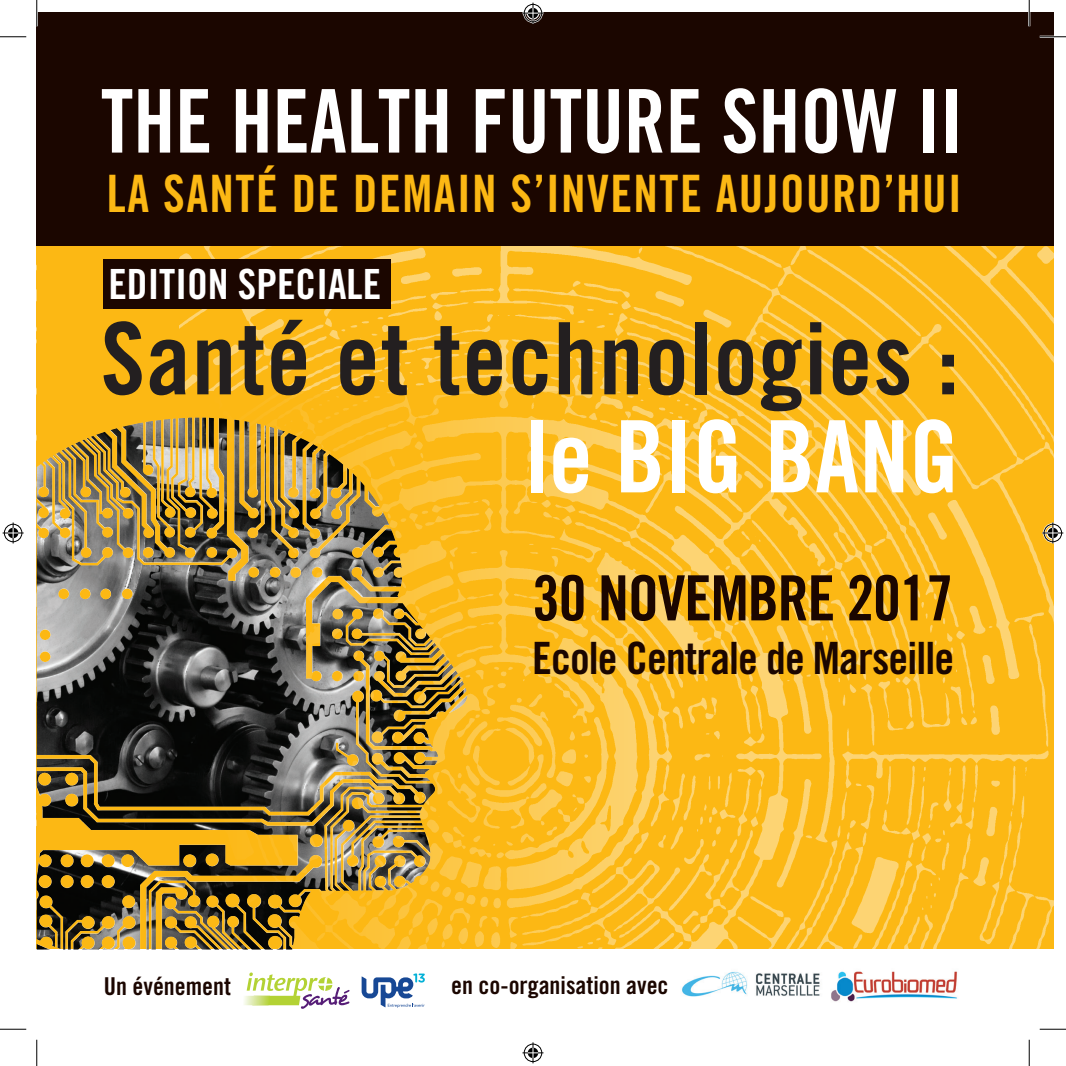
<style>
.page{position:relative;width:1066px;height:1066px;background:#fff}
.page>*{position:absolute;margin:0;border:0;box-sizing:border-box;transform-origin:0 0}
.t1{font:99.92px "Trade Gothic Bold Cond Twenty";letter-spacing:.01em;color:#231f20}
.t2{font:99.92px "Trade Gothic Bold Cond Twenty";color:#fff}
.t3{font:88.02px "Trade Gothic Bold Cond Twenty";color:#fff;scale:.95 1}
.t4{font:62.48px "Trade Gothic Bold Cond Twenty";letter-spacing:-.02em;color:#1b0600}
.t5{font:51.62px "Trade Gothic Bold Cond Twenty";letter-spacing:.03em;color:#fcb814;scale:.95 1}
.t6{font:44.45px "Trade Gothic Bold Cond Twenty";letter-spacing:-.02em;color:#1b0600}
.t7{font:41.65px "Trade Gothic Bold Cond Twenty";color:#fff}
.t8{font:24.68px "Trade Gothic Bold Cond Twenty";color:#1b0600}
</style>
<div class="page">
<img style="left:178px;top:245px;width:876px;height:704px">
<svg style="left:178px;top:391px;width:489px;height:558px;background:#c59a32"></svg>
<svg style="left:37px;top:245px;width:141px;height:704px;background:#977b35"></svg>
<img style="left:202px;top:417px;width:15px;height:93px">
<div style="left:37px;top:12px;width:1017px;height:233px;background:#1b0600"></div>
<div style="left:103px;top:259px;width:287px;height:50px;background:#1b0600"></div>
<img style="left:682px;top:971px;width:138px;height:26px">
<img style="left:831px;top:971px;width:127px;height:31px">
<svg style="left:244px;top:972px;width:105px;height:36px"></svg>
<svg style="left:361px;top:973px;width:64px;height:35px"></svg>
<hr style="left:1039px;top:36px;width:27px;height:2px;background:#fff">
<hr style="left:36px;top:0;width:2px;height:26px;background:#fff">
<hr style="left:1028px;top:0;width:2px;height:26px;background:#fff">
<svg style="left:0;top:36px;width:26px;height:1px"></svg>
<svg style="left:1039px;top:36px;width:27px;height:1px"></svg>
<svg style="left:0;top:1029px;width:26px;height:1px"></svg>
<svg style="left:1039px;top:1029px;width:27px;height:1px"></svg>
<svg style="left:36px;top:0;width:1px;height:26px"></svg>
<svg style="left:36px;top:1039px;width:1px;height:27px"></svg>
<svg style="left:1029px;top:0;width:1px;height:26px"></svg>
<svg style="left:1029px;top:1039px;width:1px;height:27px"></svg>
<svg style="left:522px;top:3px;width:21px;height:21px"></svg>
<svg style="left:522px;top:1042px;width:21px;height:21px"></svg>
<svg style="left:3px;top:522px;width:21px;height:21px"></svg>
<svg style="left:1042px;top:522px;width:21px;height:21px"></svg>
<h2 class="t3" style="left:101px;top:68px;width:909px">THE HEALTH FUTURE SHOW II</h2>
<p class="t5" style="left:107px;top:162px;width:901px">LA SANTÉ DE DEMAIN S’INVENTE AUJOURD’HUI</p>
<p class="t7" style="left:108px;top:259px;width:274px">EDITION SPECIALE</p>
<h1 class="t1" style="left:101px;top:298px;width:860px">Santé et technologies :</h1>
<h1 class="t2" style="left:526px;top:396px;width:434px">le BIG BANG</h1>
<p class="t4" style="left:532px;top:560px;width:423px">30 NOVEMBRE 2017</p>
<p class="t6" style="left:532px;top:631px;width:423px">Ecole Centrale de Marseille</p>
<p class="t8" style="left:104px;top:971px;width:129px">Un événement</p>
<p class="t8" style="left:451px;top:970px;width:219px">en co-organisation avec</p>
</div>
